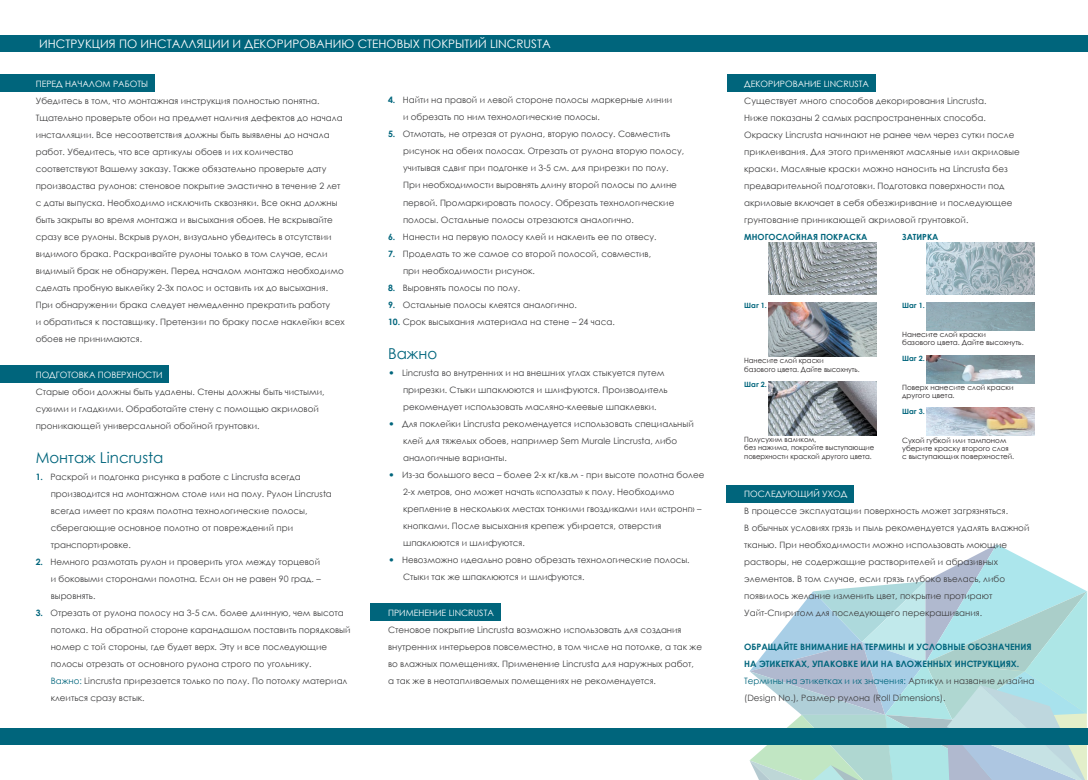
<style>
.page{position:relative;width:1088px;height:780px;background:#fff}
.page>*{position:absolute;margin:0;border:0;box-sizing:border-box;transform-origin:0 0}
.t1{font:15px "Century Gothic";color:#00657c}
.t2{font:11.75px "Century Gothic";color:#fff}
.t3{font:8.75px/17px "Century Gothic";color:#3e3e3f}
.t4{font:700 8.75px/17px "Century Gothic";color:#00657c}
.t5{font:8.75px "Century Gothic";color:#fff}
.t6{font:700 8.5px "Century Gothic";color:#00657c}
.t7{font:7.25px/8.5px "Century Gothic";color:#231f20}
.t8{font:7.25px/8.5px "Century Gothic";color:#231f20;scale:.95 1}
.t9{font:700 7.25px "Century Gothic";color:#00657c}
.s1{font-weight:700;color:#00657c}
.s2{color:#00657c}
.s3{font-weight:700;font-size:11.25px;color:#00657c}
.s4{font-weight:400}
.s5{font-weight:400;color:#3e3e3f}
</style>
<div class="page">
<div style="left:0;top:75px;width:154px;height:17px;background:#00657c"></div>
<div style="left:0;top:365px;width:169px;height:18px;background:#00657c"></div>
<div style="left:370px;top:603px;width:131px;height:18px;background:#00657c"></div>
<div style="left:727px;top:75px;width:149px;height:17px;background:#00657c"></div>
<div style="left:726px;top:485px;width:128px;height:17px;background:#00657c"></div>
<div style="left:0;top:36px;width:1088px;height:16px;background:#00657c"></div>
<svg style="left:749px;top:544px;width:338px;height:236px"></svg>
<div style="left:0;top:728px;width:1088px;height:16px;background:#00657c"></div>
<img style="left:768px;top:242px;width:109px;height:52px">
<img style="left:926px;top:242px;width:108px;height:52px">
<img style="left:768px;top:302px;width:109px;height:55px">
<img style="left:768px;top:381px;width:109px;height:55px">
<img style="left:926px;top:302px;width:108px;height:28px">
<img style="left:926px;top:355px;width:108px;height:28px">
<img style="left:926px;top:407px;width:108px;height:29px">
<h2 class="t2" style="left:39px;top:36px;width:513px">ИНСТРУКЦИЯ ПО ИНСТАЛЛЯЦИИ И ДЕКОРИРОВАНИЮ СТЕНОВЫХ ПОКРЫТИЙ LINCRUSTA</h2>
<p class="t5" style="left:36px;top:77px;width:114px">ПЕРЕД НАЧАЛОМ РАБОТЫ</p>
<p class="t3" style="left:36px;top:92px;width:310px">Убедитесь в том, что монтажная инструкция полностью понятна.<br>Тщательно проверьте обои на предмет наличия дефектов до начала инсталляции. Все несоответствия должны быть выявлены до начала работ. Убедитесь, что все артикулы обоев и их количество соответствуют Вашему заказу. Также обязательно проверьте дату производства рулонов: стеновое покрытие эластично в течение 2 лет с даты выпуска. Необходимо исключить сквозняки. Все окна должны быть закрыты во время монтажа и высыхания обоев. Не вскрывайте сразу все рулоны. Вскрыв рулон, визуально убедитесь в отсутствии видимого брака. Раскраивайте рулоны только в том случае, если видимый брак не обнаружен. Перед началом монтажа необходимо сделать пробную выклейку 2-3х полос и оставить их до высыхания.<br>При обнаружении брака следует немедленно прекратить работу<br>и обратиться к поставщику. Претензии по браку после наклейки всех обоев не принимаются.</p>
<p class="t5" style="left:36px;top:368px;width:128px">ПОДГОТОВКА ПОВЕРХНОСТИ</p>
<p class="t3" style="left:36px;top:383px;width:290px">Старые обои должны быть удалены. Стены должны быть чистыми, сухими и гладкими. Обработайте стену с помощью акриловой проникающей универсальной обойной грунтовки.</p>
<h1 class="t1" style="left:36px;top:447px;width:129px">Монтаж Lincrusta</h1>
<p class="t3" style="left:51px;top:468px;width:283px;text-indent:-15px"><span class="s1">1.</span> Раскрой и подгонка рисунка в работе с Lincrusta всегда производится на монтажном столе или на полу. Рулон Lincrusta всегда имеет по краям полотна технологические полосы, сберегающие основное полотно от повреждений при транспортировке.</p>
<p class="t3" style="left:51px;top:553px;width:271px;text-align:justify;text-indent:-15px"><span class="s1">2.</span> Немного размотать рулон и проверить угол между торцевой и боковыми сторонами полотна. Если он не равен 90 град. – выровнять.</p>
<p class="t3" style="left:51px;top:604px;width:301px;text-indent:-15px"><span class="s1">3.</span> Отрезать от рулона полосу на 3-5 см. более длинную, чем высота потолка. На обратной стороне карандашом поставить порядковый номер с той стороны, где будет верх. Эту и все последующие полосы отрезать от основного рулона строго по угольнику.<br><span class="s2">Важно:</span> Lincrusta прирезается только по полу. По потолку материал клеиться сразу встык.</p>
<p class="t3" style="left:403px;top:92px;width:271px;text-indent:-15px"><span class="s1">4.</span> Найти на правой и левой стороне полосы маркерные линии и обрезать по ним технологические полосы.</p>
<p class="t3" style="left:403px;top:126px;width:283px;text-indent:-15px"><span class="s1">5.</span> Отмотать, не отрезая от рулона, вторую полосу. Совместить рисунок на обеих полосах. Отрезать от рулона вторую полосу, учитывая сдвиг при подгонке и 3-5 см. для прирезки по полу.<br>При необходимости выровнять длину второй полосы по длине первой. Промаркировать полосу. Обрезать технологические полосы. Остальные полосы отрезаются аналогично.</p>
<p class="t3" style="left:388px;top:228px;width:270px"><span class="s1">6.</span> Нанести на первую полосу клей и наклеить ее по отвесу.</p>
<p class="t3" style="left:403px;top:245px;width:250px;text-indent:-15px"><span class="s1">7.</span> Проделать то же самое со второй полосой, совместив, при необходимости рисунок.</p>
<p class="t3" style="left:388px;top:279px;width:134px"><span class="s1">8.</span> Выровнять полосы по полу.</p>
<p class="t3" style="left:388px;top:296px;width:190px"><span class="s1">9.</span> Остальные полосы клеятся аналогично.</p>
<p class="t3" style="left:388px;top:313px;width:228px"><span class="s1">10.</span> Срок высыхания материала на стене – 24 часа.</p>
<h1 class="t1" style="left:388px;top:343px;width:51px">Важно</h1>
<p class="t3" style="left:403px;top:364px;width:266px;text-indent:-15px"><span class="s3">•</span> Lincrusta во внутренних и на внешних углах стыкуется путем прирезки. Стыки шпаклюются и шлифуются. Производитель рекомендует использовать масляно-клеевые шпаклевки.</p>
<p class="t3" style="left:403px;top:415px;width:292px;text-indent:-15px"><span class="s3">•</span> Для поклейки Lincrusta рекомендуется использовать специальный клей для тяжелых обоев, например Sem Murale Lincrusta, либо аналогичные варианты.</p>
<p class="t3" style="left:403px;top:466px;width:303px;text-indent:-15px"><span class="s3">•</span> Из-за большого веса – более 2-х кг/кв.м - при высоте полотна более 2-х метров, оно может начать «сползать» к полу. Необходимо крепление в нескольких местах тонкими гвоздиками или «стронг» – кнопками. После высыхания крепеж убирается, отверстия шпаклюются и шлифуются.</p>
<p class="t3" style="left:403px;top:551px;width:288px;text-indent:-15px"><span class="s3">•</span> Невозможно идеально ровно обрезать технологические полосы.<br>Стыки так же шпаклюются и шлифуются.</p>
<p class="t5" style="left:388px;top:606px;width:107px">ПРИМЕНЕНИЕ LINCRUSTA</p>
<p class="t3" style="left:388px;top:621px;width:315px">Стеновое покрытие Lincrusta возможно использовать для создания внутренних интерьеров повсеместно, в том числе на потолке, а так же во влажных помещениях. Применение Lincrusta для наружных работ, а так же в неотапливаемых помещениях не рекомендуется.</p>
<p class="t5" style="left:744px;top:78px;width:126px">ДЕКОРИРОВАНИЕ LINCRUSTA</p>
<p class="t3" style="left:744px;top:92px;width:277px">Существует много способов декорирования Lincrusta.<br>Ниже показаны 2 самых распространенных способа.<br>Окраску Lincrusta начинают не ранее чем через сутки после приклеивания. Для этого применяют масляные или акриловые краски. Масляные краски можно наносить на Lincrusta без предварительной подготовки. Подготовка поверхности под акриловые включает в себя обезжиривание и последующее грунтование приникающей акриловой грунтовкой.</p>
<p class="t6" style="left:744px;top:230px;width:125px">МНОГОСЛОЙНАЯ ПОКРАСКА</p>
<p class="t9" style="left:744px;top:300px;width:24px">Шаг 1.</p>
<p class="t8" style="left:744px;top:356px;width:123px">Нанесите слой краски<br>базового цвета. Дайте высохнуть.</p>
<p class="t9" style="left:744px;top:379px;width:24px">Шаг 2.</p>
<p class="t8" style="left:744px;top:435px;width:138px">Полусухим валиком,<br>без нажима, покройте выступающие поверхности краской другого цвета.</p>
<p class="t6" style="left:902px;top:230px;width:38px">ЗАТИРКА</p>
<p class="t9" style="left:902px;top:300px;width:24px">Шаг 1.</p>
<p class="t7" style="left:902px;top:330px;width:123px">Нанесите слой краски<br>базового цвета. Дайте высохнуть.</p>
<p class="t9" style="left:902px;top:353px;width:24px">Шаг 2.</p>
<p class="t7" style="left:902px;top:382px;width:113px">Поверх нанесите слой краски другого цвета.</p>
<p class="t9" style="left:902px;top:406px;width:24px">Шаг 3.</p>
<p class="t7" style="left:902px;top:435px;width:114px">Сухой губкой или тампоном уберите краску второго слоя с выступающих поверхностей.</p>
<p class="t5" style="left:744px;top:487px;width:105px">ПОСЛЕДУЮЩИЙ УХОД</p>
<p class="t3" style="left:744px;top:502px;width:287px">В процессе эксплуатации поверхность может загрязняться.<br>В обычных условиях грязь и пыль рекомендуется удалять влажной тканью. При необходимости можно использовать моющие растворы, не содержащие растворителей и абразивных элементов. В том случае, если грязь глубоко въелась, либо появилось желание изменить цвет, покрытие протирают Уайт-Спиритом для последующего перекрашивания.</p>
<p class="t4" style="left:744px;top:638px;width:292px">ОБРАЩАЙТЕ ВНИМАНИЕ НА ТЕРМИНЫ И УСЛОВНЫЕ ОБОЗНАЧЕНИЯ НА ЭТИКЕТКАХ, УПАКОВКЕ ИЛИ НА ВЛОЖЕННЫХ ИНСТРУКЦИЯХ.<br><span class="s4">Термины на этикетках и их значения:</span> <span class="s5">Артикул и название дизайна (Design No.), Размер рулона (Roll Dimensions).</span></p>
</div>
